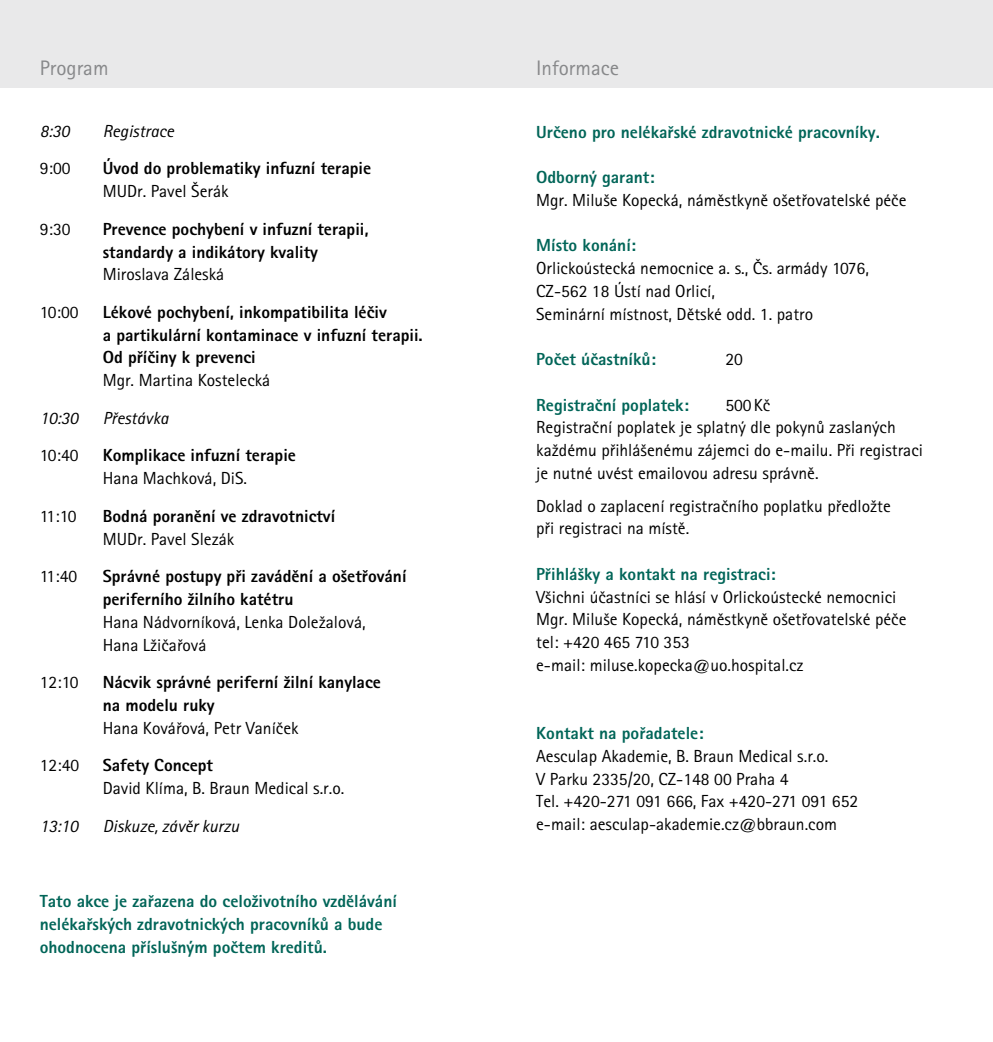
<style>
.page{position:relative;width:993px;height:1042px;background:#fff}
.page>*{position:absolute;margin:0;border:0;box-sizing:border-box;transform-origin:0 0}
.t1{font:21px "Rotis Sans Serif CE";color:#87888a}
.t2{font:17.5px/22.8px "Rotis Sans Serif CE";color:#000}
.t3{font:17.5px/22.8px "Rotis Sans Serif Extra Bold CE";color:#000}
.t4{font:17.5px/22.8px "Rotis Sans Serif Extra Bold CE";color:#006558}
.t5{font:italic 17.5px "Rotis Sans Serif CE";color:#000}
</style>
<div class="page">
<div style="left:0;top:0;width:992px;height:87px;background:#e9e9ea"></div>
<p class="t1" style="left:40px;top:56px;width:70px">Program</p>
<p class="t1" style="left:536px;top:56px;width:84px">Informace</p>
<p class="t5" style="left:40px;top:121px;width:31px">8:30</p>
<p class="t5" style="left:103px;top:121px;width:73px">Registrace</p>
<p class="t2" style="left:40px;top:157px;width:32px">9:00</p>
<p class="t3" style="left:103px;top:157px;width:270px">Úvod do problematiky infuzní terapie</p>
<p class="t2" style="left:103px;top:180px;width:127px">MUDr. Pavel Šerák</p>
<p class="t2" style="left:40px;top:218px;width:32px">9:30</p>
<p class="t3" style="left:103px;top:217px;width:267px">Prevence pochybení v infuzní terapii, standardy a indikátory kvality</p>
<p class="t2" style="left:103px;top:263px;width:123px">Miroslava Záleská</p>
<p class="t2" style="left:40px;top:301px;width:40px">10:00</p>
<p class="t3" style="left:103px;top:301px;width:321px">Lékové pochybení, inkompatibilita léčiv<br>a partikulární kontaminace v infuzní terapii.<br>Od příčiny k prevenci</p>
<p class="t2" style="left:103px;top:369px;width:169px">Mgr. Martina Kostelecká</p>
<p class="t5" style="left:40px;top:408px;width:40px">10:30</p>
<p class="t5" style="left:103px;top:408px;width:67px">Přestávka</p>
<p class="t2" style="left:40px;top:444px;width:40px">10:40</p>
<p class="t3" style="left:103px;top:444px;width:195px">Komplikace infuzní terapie</p>
<p class="t2" style="left:103px;top:467px;width:146px">Hana Machková, DiS.</p>
<p class="t2" style="left:40px;top:505px;width:38px">11:10</p>
<p class="t3" style="left:103px;top:504px;width:234px">Bodná poranění ve zdravotnictví</p>
<p class="t2" style="left:103px;top:527px;width:133px">MUDr. Pavel Slezák</p>
<p class="t2" style="left:40px;top:565px;width:39px">11:40</p>
<p class="t3" style="left:103px;top:565px;width:305px">Správné postupy při zavádění a ošetřování periferního žilního katétru</p>
<p class="t2" style="left:103px;top:610px;width:264px">Hana Nádvorníková, Lenka Doležalová,<br>Hana Lžičařová</p>
<p class="t2" style="left:40px;top:671px;width:40px">12:10</p>
<p class="t3" style="left:103px;top:671px;width:279px">Nácvik správné periferní žilní kanylace na modelu ruky</p>
<p class="t2" style="left:103px;top:716px;width:197px">Hana Kovářová, Petr Vaníček</p>
<p class="t2" style="left:40px;top:754px;width:41px">12:40</p>
<p class="t3" style="left:103px;top:754px;width:112px">Safety Concept</p>
<p class="t2" style="left:103px;top:777px;width:243px">David Klíma, B. Braun Medical s.r.o.</p>
<p class="t5" style="left:40px;top:816px;width:40px">13:10</p>
<p class="t5" style="left:103px;top:816px;width:138px">Diskuze, závěr kurzu</p>
<p class="t4" style="left:40px;top:890px;width:359px">Tato akce je zařazena do celoživotního vzdělávání nelékařských zdravotnických pracovníků a bude ohodnocena příslušným počtem kreditů.</p>
<p class="t4" style="left:536px;top:120px;width:345px">Určeno pro nelékařské zdravotnické pracovníky.</p>
<p class="t4" style="left:536px;top:166px;width:120px">Odborný garant:</p>
<p class="t2" style="left:536px;top:189px;width:371px">Mgr. Miluše Kopecká, náměstkyně ošetřovatelské péče</p>
<p class="t4" style="left:536px;top:234px;width:101px">Místo konání:</p>
<p class="t2" style="left:536px;top:257px;width:334px">Orlickoústecká nemocnice a. s., Čs. armády 1076,<br>CZ-562 18 Ústí nad Orlicí,<br>Seminární místnost, Dětské odd. 1. patro</p>
<p class="t4" style="left:536px;top:348px;width:121px">Počet účastníků:</p>
<p class="t2" style="left:725px;top:348px;width:19px">20</p>
<p class="t4" style="left:536px;top:393px;width:154px">Registrační poplatek:</p>
<p class="t2" style="left:536px;top:393px;width:388px;text-indent:189px">500Kč<br>Registrační poplatek je splatný dle pokynů zaslaných každému přihlášenému zájemci do e-mailu. Při registraci je nutné uvést emailovou adresu správně.</p>
<p class="t2" style="left:536px;top:494px;width:356px">Doklad o zaplacení registračního poplatku předložte při registraci na místě.</p>
<p class="t4" style="left:536px;top:563px;width:241px">Přihlášky a kontakt na registraci:</p>
<p class="t2" style="left:536px;top:585px;width:371px">Všichni účastníci se hlásí v Orlickoústecké nemocnici Mgr. Miluše Kopecká, náměstkyně ošetřovatelské péče tel: +420 465 710 353<br>e-mail: miluse.kopecka@uo.hospital.cz</p>
<p class="t4" style="left:536px;top:722px;width:169px">Kontakt na pořadatele:</p>
<p class="t2" style="left:536px;top:745px;width:323px">Aesculap Akademie, B. Braun Medical s.r.o.<br>V Parku 2335/20, CZ-148 00 Praha 4<br>Tel. +420-271 091 666, Fax +420-271 091 652 e-mail: aesculap-akademie.cz@bbraun.com</p>
</div>
